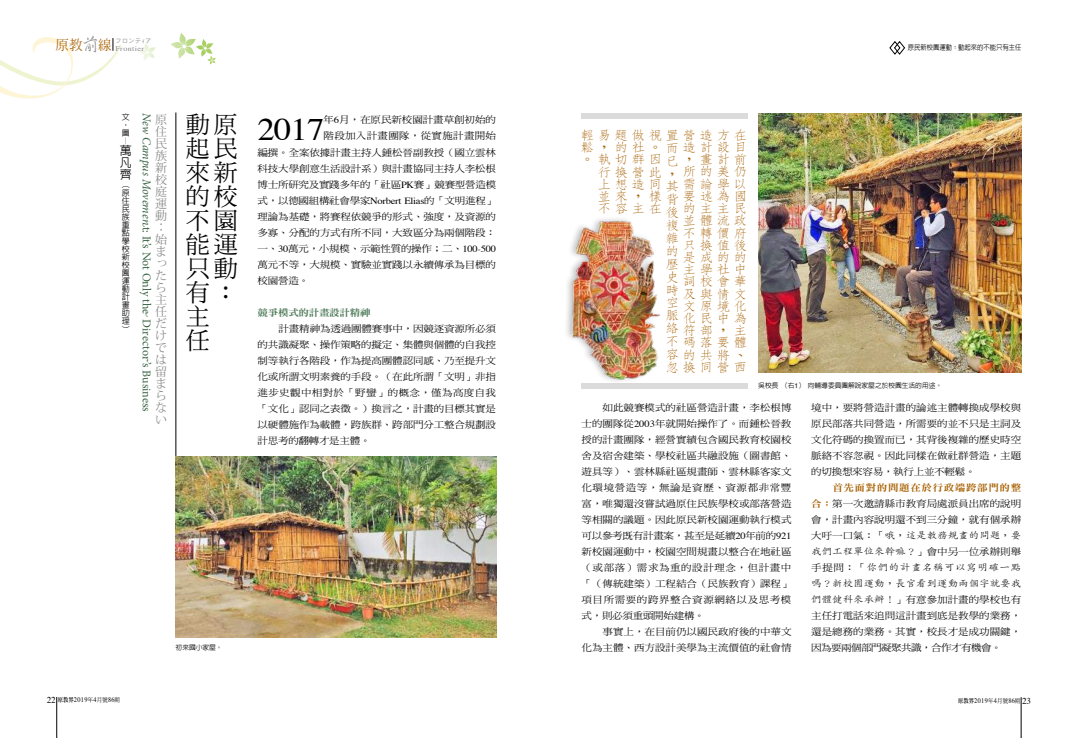
<style>
.page{position:relative;width:1078px;height:738px;background:#fff}
.page>*{position:absolute;margin:0;border:0;box-sizing:border-box;transform-origin:0 0}
.t1{font:31.2px "Times";color:#000;scale:1.11 1}
.t2{font:24px/24px "DF Ming Std W5";color:#000}
.t3{font:300 12.6px/12.2px "AR Fang Song B5 HK";color:#a76000;scale:1.11 1}
.t4{font:12px "Minion Pro";letter-spacing:-.005em;color:#396545}
.t5{font:12px/12px "Koz Min Pro";color:#898989;text-align:justify}
.t6{font:500 12px/12px "AR Hei B5";color:#000;text-align:justify}
.t7{font:9.4px/16px "DF Ming Std W5";letter-spacing:-.015em;color:#000;text-align:justify;scale:1.11 1}
.t8{font:300 9.4px/16.1px "AR Kai B5";color:#000;text-align:justify;scale:1.11 1}
.t9{font:9.4px "DF Ming Std W9";letter-spacing:.06em;color:#a76000;scale:1.11 1}
.t10{font:9.4px "DF Ming Std W5";letter-spacing:.03em;color:#000;scale:1.11 1}
.t11{font:9.4px "DF Ming Std W9";letter-spacing:-.025em;color:#4e7a58;scale:1.11 1}
.t12{font:500 8px/8px "AR Hei B5";color:#000}
.t13{font:7.2px "Times";letter-spacing:.05em;color:#898989;scale:1.11 1}
.t14{font:7px "Times";letter-spacing:.05em;color:#000;scale:.9 1}
.t15{font:500 7px "AR Hei B5";color:#000;scale:.9 1}
.t16{font:500 6.8px "AR Hei B5";letter-spacing:-.005em;color:#000}
.t17{font:6px "Heisei Kaku Go Std W3";color:#898989}
.s1{font-family:"AR Xing Shu B5";font-weight:500;font-size:18.5px}
.s2{font-style:italic}
.s3{font-family:"Times"}
.s4{font-family:"Helvetica Neue";font-weight:400}
.s5{font-family:"DF Ming Std W9";color:#a76000}
.s6{font-family:"DF Ming Std W5";font-weight:400}
.s7{font-family:"AR Kai B5";font-weight:300}
.s8{font-size:9px}
.s9{font-family:"AR Ming B5";font-weight:800;font-size:6px}
.s10{font-family:"DF Ming Std W5";font-size:6px}
</style>
<div class="page">
<svg style="left:170px;top:33px;width:46px;height:32px"></svg>
<svg style="left:139px;top:43px;width:16px;height:18px"></svg>
<hr style="left:57px;top:696px;width:1px;height:41px;background:#000">
<hr style="left:1020px;top:696px;width:1px;height:41px;background:#000">
<svg style="left:0;top:37px;width:122px;height:62px"></svg>
<hr style="left:176px;top:112px;width:1px;height:524px;background:#000">
<img style="left:176px;top:456px;width:320px;height:180px">
<svg style="left:889px;top:41px;width:16px;height:14px"></svg>
<img style="left:758px;top:114px;width:263px;height:258px">
<div style="left:581px;top:382px;width:167px;height:6px;background:#dbdbdb"></div>
<div style="left:581px;top:113px;width:167px;height:6px;background:#dbdbdb"></div>
<img style="left:567px;top:219px;width:99px;height:164px">
<p class="t13" style="left:56px;top:42px;width:81px"><sup>原教</sup><span class="s1">前</span><sup>線</sup> Frontier</p>
<p class="t17" style="left:115px;top:36px;width:37px">フロンテ<sub>ｲ</sub>ア</p>
<p class="t12" style="left:122px;top:112px;width:9px">文</p>
<p class="t12" style="left:130px;top:120px;width:9px;rotate:90deg">‧</p>
<p class="t12" style="left:122px;top:128px;width:9px">圖︱</p>
<p class="t6" style="left:120px;top:144px;width:13px">萬凡齊</p>
<p class="t12" style="left:122px;top:180px;width:9px;text-align:justify">︵原住民族重點學校新校園運動計畫助理︶</p>
<p class="t4" style="left:154px;top:113px;width:300px;rotate:90deg"><span class="s2">New Campus Movemen</span>t: It’s Not Only the Director’s Business</p>
<p class="t5" style="left:155px;top:113px;width:13px">原住民族新校庭運動</p>
<p class="t5" style="left:155px;top:233px;width:11px;rotate:-90deg">：</p>
<p class="t5" style="left:155px;top:233px;width:13px;text-align:left">始まったら主任だけでは留まらない</p>
<h2 class="t2" style="left:186px;top:111px;width:53px">動原起民來新的校不園能運只動有：主任</h2>
<h1 class="t1" style="left:257px;top:100px;width:62px">2017</h1>
<p class="t7" style="left:323px;top:112px;width:157px">年<span class="s3">6</span>月，在原民新校園計畫草創初始的</p>
<p class="t10" style="left:323px;top:131px;width:157px">階段加入計畫團隊，從實施計畫開始</p>
<p class="t7" style="left:257px;top:144px;width:216px">編撰。全案依據計畫主持人鍾松晉副教授（國立雲林</p>
<p class="t7" style="left:257px;top:160px;width:216px">科技大學創意生活設計系）與計畫協同主持人李松根</p>
<p class="t7" style="left:257px;top:176px;width:216px">博士所研究及實踐多年的「社區<span class="s3">PK</span>賽」競賽型營造模</p>
<p class="t7" style="left:257px;top:192px;width:216px">式，以德國組構社會學家<span class="s3">Norbert Elias</span>的「文明進程」</p>
<p class="t7" style="left:257px;top:208px;width:216px">理論為基礎，將賽程依競爭的形式、強度，及資源的</p>
<p class="t7" style="left:257px;top:224px;width:216px">多寡、分配的方式有所不同，大致區分為兩個階段：</p>
<p class="t7" style="left:257px;top:240px;width:216px">一、<span class="s3">30</span>萬元，小規模、示範性質的操作；二、<span class="s3">100-500</span></p>
<p class="t7" style="left:257px;top:256px;width:216px">萬元不等，大規模、實驗並實踐以永續傳承為目標的</p>
<p class="t7" style="left:257px;top:272px;width:48px">校園營造。</p>
<p class="t11" style="left:257px;top:307px;width:103px">競爭模式的計畫設計精神</p>
<p class="t7" style="left:257px;top:320px;width:216px;text-indent:21px">計畫精神為透過團體賽事中，因競逐資源所必須的共識凝聚、操作策略的擬定、集體與個體的自我控制等執行各階段，作為提高團體認同感、乃至提升文化或所謂文明素養的手段。（在此所謂「文明」非指進步史觀中相對於「野蠻」的概念，僅為高度自我「文化」認同之表徵。）換言之，計畫的目標其實是以硬體施作為載體，跨族群、跨部門分工整合規劃設計思考的翻轉才是主體。</p>
<p class="t16" style="left:176px;top:644px;width:48px">初來國小家屋。</p>
<p class="t15" style="left:907px;top:44px;width:128px">原民新校園運動：動起來的不能只有主任</p>
<h3 class="t3" style="left:580px;top:129px;width:151px">輕易題做視置營造方在鬆，<br>。</h3>
<h3 class="t3" style="left:614px;top:141px;width:40px">的社。</h3>
<h3 class="t3" style="left:648px;top:190px;width:13px">樣</h3>
<h3 class="t3" style="left:665px;top:134px;width:72px;line-height:26.4px">而造計設目，</h3>
<h3 class="t3" style="left:665px;top:180px;width:71px;line-height:12.9px">其<br>背<br>後<br>複<br>雜<br>的<br>歷<br>史<br>時<br>空<br>脈<br>絡<br>不<br>容的共將、</h3>
<h3 class="t3" style="left:665px;top:361px;width:42px">忽換同</h3>
<h3 class="t3" style="left:699px;top:153px;width:43px">畫計前</h3>
<h3 class="t3" style="left:597px;top:153px;width:85px">執切群因已，行換營此<br>上想造同<br>並來，<br>不容主在</h3>
<h3 class="t3" style="left:682px;top:165px;width:59px">所的美仍需論學以要述為國的主主民並體流政不轉價府只<br>是成的的主學社中詞校會華及與情文文原境化化民中<br>符部，<br>碼落要體</h3>
<h3 class="t3" style="left:699px;top:239px;width:44px">換值後</h3>
<h3 class="t3" style="left:733px;top:312px;width:13px">為主</h3>
<h3 class="t3" style="left:716px;top:361px;width:28px">營西</h3>
<p class="t16" style="left:758px;top:381px;width:185px">吳校長（右<span class="s4">1</span>）向輔導委員團解說家屋之於校園生活的用途。</p>
<p class="t7" style="left:581px;top:399px;width:191px;text-indent:21px">如此競賽模式的社區營造計畫，李松根博士的團隊從<span class="s3">2003</span>年就開始操作了。而鍾松晉教授的計畫團隊，經營實績包含國民教育校園校舍及宿舍建築、學校社區共融設施（圖書館、遊具等）、雲林縣社區規畫師、雲林縣客家文化環境營造等，無論是資歷、資源都非常豐富，唯獨還沒嘗試過原住民族學校或部落營造等相關的議題。因此原民新校園運動執行模式可以參考既有計畫案，甚至是延續<span class="s3">20</span>年前的<span class="s3">921</span>新校園運動中，校園空間規畫以整合在地社區（或部落）需求為重的設計理念，但計畫中「（傳統建築）工程結合（民族教育）課程」項目所需要的跨界整合資源網絡以及思考模式，則必須重頭開始建構。</p>
<p class="t7" style="left:581px;top:623px;width:191px;text-align:right">事實上，在目前仍以國民政府後的中華文<br>化為主體、西方設計美學為主流價值的社會情</p>
<p class="t7" style="left:811px;top:399px;width:191px">境中，要將營造計畫的論述主體轉換成學校與原民部落共同營造，所需要的並不只是主詞及文化符碼的換置而已，其背後複雜的歷史時空脈絡不容忽視。因此同樣在做社群營造，主題的切換想來容易，執行上並不輕鬆。</p>
<p class="t9" style="left:832px;top:482px;width:172px">首先面對的問題在於行政端跨部門的整</p>
<p class="t7" style="left:811px;top:495px;width:191px"><span class="s5">合：</span>第一次邀請縣市教育局處派員出席的說明會，計畫內容說明還不到三分鐘，就有個承辦</p>
<p class="t8" style="left:811px;top:527px;width:191px"><span class="s6">大吁一口氣：「</span>哦，這是教務規畫的問題，要我們工程單位來幹嘛？<span class="s6">」會中另一位承辦則舉手提問：「</span>你們的計畫名稱可以寫明確一點嗎？新校園運動，長官看到運動兩個字就要我</p>
<p class="t7" style="left:811px;top:591px;width:191px"><span class="s7">們體健科來承辦！</span>」有意參加計畫的學校也有主任打電話來追問這計畫到底是教學的業務，還是總務的業務。其實，校長才是成功關鍵，因為要兩個部門凝聚共識，合作才有機會。</p>
<p class="t14" style="left:47px;top:693px;width:83px"><span class="s8">22</span> <span class="s9">原教界</span>2019<span class="s10">年</span>4<span class="s10">月號</span>86<span class="s10">期</span></p>
<p class="t14" style="left:957px;top:693px;width:83px"><span class="s9">原教界</span>2019<span class="s10">年</span>4<span class="s10">月號</span>86<span class="s10">期</span> <span class="s8">23</span></p>
</div>
